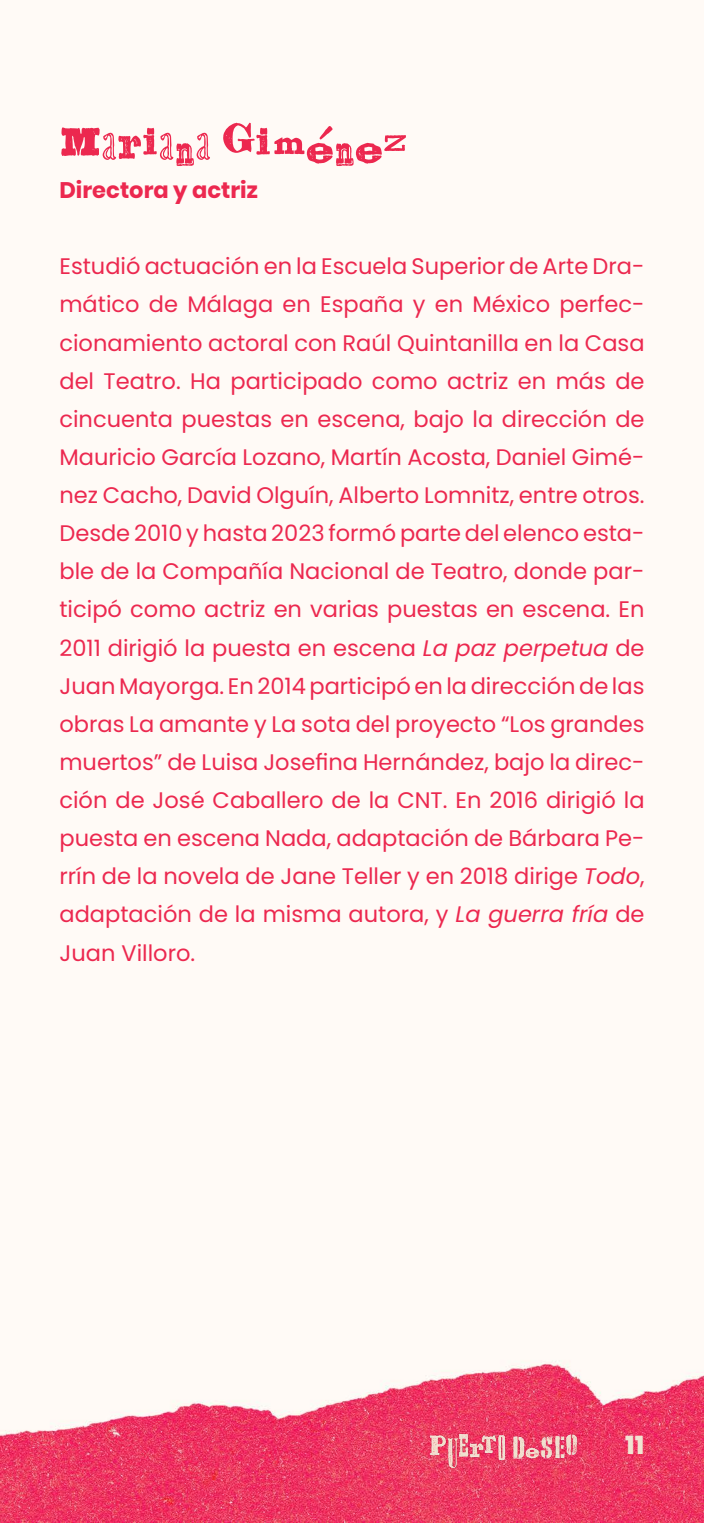
<style>
.page{position:relative;width:704px;height:1523px;background:#fff}
.page>*{position:absolute;margin:0;border:0;box-sizing:border-box;transform-origin:0 0}
.t1{font:59.38px "Alta California";color:#ec284f}
.t2{font:800 25px "Poppins";color:#f0e4d2}
.t3{font:22.5px/38.1px "Poppins";color:#ec284f;text-align:justify}
.t4{font:700 22.5px "Poppins";color:#ec284f}
.s1{font-style:italic}
</style>
<div class="page">
<img style="left:0;top:1360px;width:703px;height:162px">
<img style="left:420px;top:1432px;width:166px;height:36px">
<h1 class="t1" style="left:59px;top:104px;width:349px">Mariana Giménez</h1>
<p class="t4" style="left:59px;top:177px;width:200px">Directora y actriz</p>
<p class="t3" style="left:59px;top:247px;width:586px">Estudió actuación en la Escuela Superior de Arte Dra&shy;mático de Málaga en España y en México perfec&shy;cionamiento actoral con Raúl Quintanilla en la Casa del Teatro. Ha participado como actriz en más de cincuenta puestas en escena, bajo la dirección de Mauricio García Lozano, Martín Acosta, Daniel Gimé&shy;nez Cacho, David Olguín, Alberto Lomnitz, entre otros.<br>Desde 2010 y hasta 2023 formó parte del elenco esta&shy;ble de la Compañía Nacional de Teatro, donde par&shy;ticipó como actriz en varias puestas en escena. En 2011 dirigió la puesta en escena <span class="s1">La paz perpetua</span> de Juan Mayorga. En 2014 participó en la dirección de las obras La amante y La sota del proyecto “Los grandes muertos” de Luisa Josefina Hernández, bajo la direc&shy;ción de José Caballero de la CNT. En 2016 dirigió la puesta en escena Nada, adaptación de Bárbara Pe&shy;rrín de la novela de Jane Teller y en 2018 dirige <span class="s1">Todo</span>, adaptación de la misma autora, y <span class="s1">La guerra fría</span> de Juan Villoro.</p>
<p class="t2" style="left:624px;top:1430px;width:21px">11</p>
</div>
